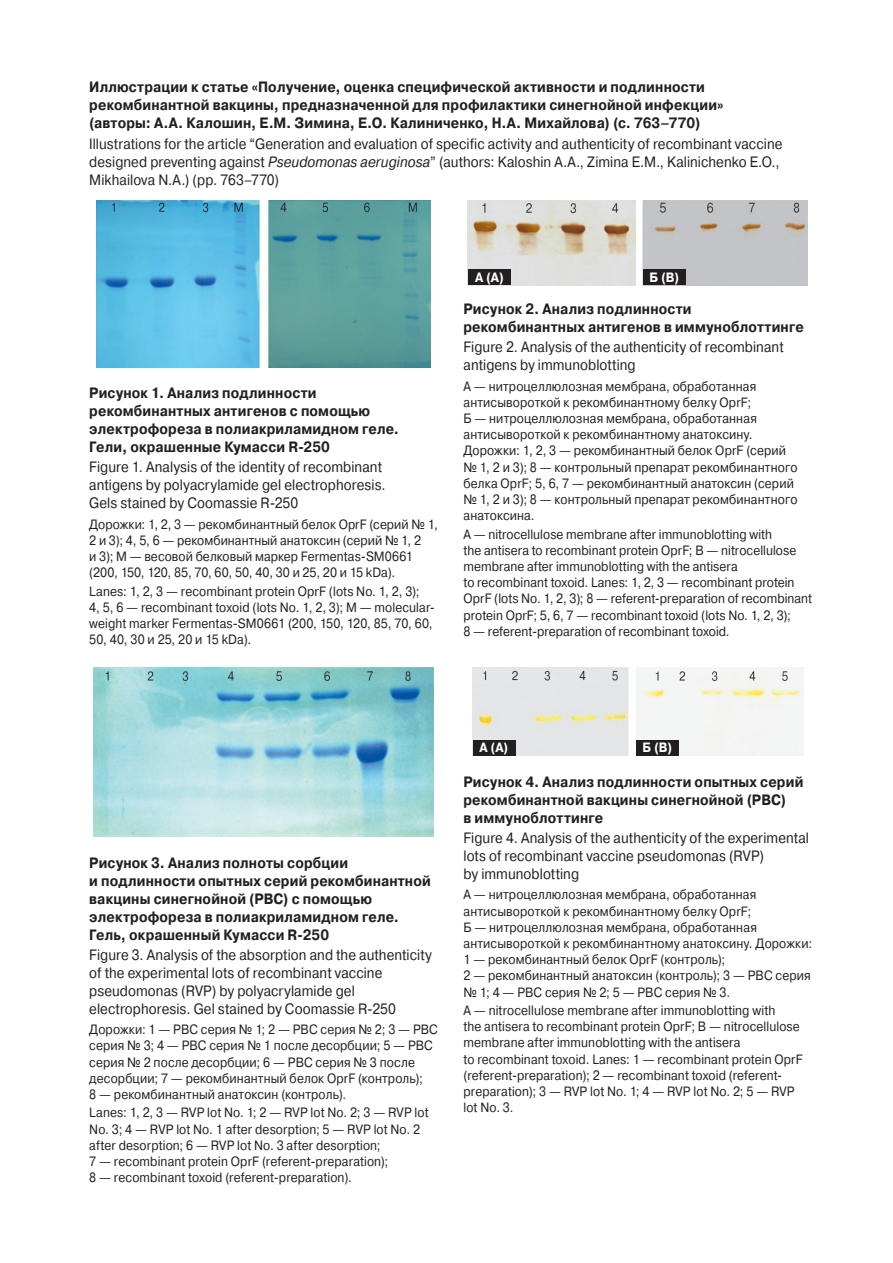
<style>
.page{position:relative;width:893px;height:1263px;background:#fff}
.page>*{position:absolute;margin:0;border:0;box-sizing:border-box;transform-origin:0 0}
.Risunok_eng{font:15px/18px "Pragmatica C";letter-spacing:.005em;color:#231f20;scale:.9 1}
.Risunok{font:700 15px/18px "Pragmatica C";letter-spacing:.01em;color:#231f20;scale:.9 1}
.ris_prim_eng{font:13.5px/16.2px "Pragmatica C";letter-spacing:.01em;color:#231f20;scale:.9 1}
.ris_prim{font:13.5px/16.2px "Pragmatica C";letter-spacing:.01em;color:#231f20;scale:.9 1}
.ris_bukva{font:700 13.5px "Pragmatica C";color:#fff;scale:.9 1}
.s1{font-style:italic}
</style>
<div class="page">
<img style="left:96px;top:200px;width:335px;height:167px">
<img style="left:94px;top:668px;width:340px;height:168px">
<img style="left:468px;top:200px;width:340px;height:85px">
<div style="left:643px;top:270px;width:43px;height:15px;background:#231f20"></div>
<div style="left:468px;top:269px;width:43px;height:16px;background:#231f20"></div>
<img style="left:472px;top:668px;width:331px;height:88px">
<div style="left:636px;top:740px;width:43px;height:15px;background:#231f20"></div>
<div style="left:473px;top:740px;width:42px;height:15px;background:#231f20"></div>
<p class="Risunok" style="left:89px;top:78px;width:706px">Иллюстрации к статье «Получение, оценка специфической активности и подлинности рекомбинантной вакцины, предназначенной для профилактики синегнойной инфекции» (авторы: А.А. Калошин, Е.М. Зимина, Е.О. Калиниченко, Н.А. Михайлова) (с. 763–770)</p>
<p class="Risunok_eng" style="left:89px;top:135px;width:772px">Illustrations for the article “Generation and evaluation of specific activity and authenticity of recombinant vaccine designed preventing against <span class="s1">Pseudomonas aeruginosa</span>” (authors: Kaloshin A.A., Zimina E.M., Kalinichenko E.O.,<br>Mikhailova N.A.) (pp. 763–770)</p>
<p class="Risunok" style="left:89px;top:384px;width:346px">Рисунок 1. Анализ подлинности рекомбинантных антигенов с помощью электрофореза в полиакриламидном геле.<br>Гели, окрашенные Кумасси R-250</p>
<p class="Risunok_eng" style="left:89px;top:459px;width:331px">Figure 1. Analysis of the identity of recombinant antigens by polyacrylamide gel electrophoresis.<br>Gels stained by Coomassie R-250</p>
<p class="ris_prim" style="left:89px;top:517px;width:389px">Дорожки: 1, 2, 3 — рекомбинантный белок OprF (серий № 1, 2 и 3); 4, 5, 6 — рекомбинантный анатоксин (серий № 1, 2<br>и 3); М — весовой белковый маркер Fermentas-SM0661 (200, 150, 120, 85, 70, 60, 50, 40, 30 и 25, 20 и 15 kDa).</p>
<p class="ris_prim_eng" style="left:89px;top:584px;width:385px">Lanes: 1, 2, 3 — recombinant protein OprF (lots No. 1, 2, 3);<br>4, 5, 6 — recombinant toxoid (lots No. 1, 2, 3); М — molecular&shy;weight marker Fermentas-SM0661 (200, 150, 120, 85, 70, 60, 50, 40, 30 и 25, 20 и 15 kDa).</p>
<p class="ris_bukva" style="left:475px;top:270px;width:34px">А (A)</p>
<p class="ris_bukva" style="left:650px;top:270px;width:35px">Б (B)</p>
<p class="Risunok" style="left:463px;top:300px;width:380px">Рисунок 2. Анализ подлинности рекомбинантных антигенов в иммуноблоттинге</p>
<p class="Risunok_eng" style="left:463px;top:339px;width:357px">Figure 2. Analysis of the authenticity of recombinant antigens by immunoblotting</p>
<p class="ris_prim" style="left:463px;top:379px;width:373px">А — нитроцеллюлозная мембрана, обработанная антисывороткой к рекомбинантному белку OprF;<br>Б — нитроцеллюлозная мембрана, обработанная антисывороткой к рекомбинантному анатоксину.<br>Дорожки: 1, 2, 3 — рекомбинантный белок OprF (серий № 1, 2 и 3); 8 — контрольный препарат рекомбинантного белка OprF; 5, 6, 7 — рекомбинантный анатоксин (серий № 1, 2 и 3); 8 — контрольный препарат рекомбинантного анатоксина.</p>
<p class="ris_prim_eng" style="left:463px;top:527px;width:389px">A — nitrocellulose membrane after immunoblotting with<br>the antisera to recombinant protein OprF; B — nitrocellulose membrane after immunoblotting with the antisera<br>to recombinant toxoid. Lanes: 1, 2, 3 — recombinant protein OprF (lots No. 1, 2, 3); 8 — referent-preparation of recombinant protein OprF; 5, 6, 7 — recombinant toxoid (lots No. 1, 2, 3);<br>8 — referent-preparation of recombinant toxoid.</p>
<p class="Risunok" style="left:89px;top:854px;width:381px">Рисунок 3. Анализ полноты сорбции<br>и подлинности опытных серий рекомбинантной вакцины синегнойной (РВС) с помощью электрофореза в полиакриламидном геле.<br>Гель, окрашенный Кумасси R-250</p>
<p class="Risunok_eng" style="left:89px;top:947px;width:382px">Figure 3. Analysis of the absorption and the authenticity of the experimental lots of recombinant vaccine pseudomonas (RVP) by polyacrylamide gel electrophoresis. Gel stained by Coomassie R-250</p>
<p class="ris_prim" style="left:89px;top:1022px;width:389px">Дорожки: 1 — РВС серия № 1; 2 — РВС серия № 2; 3 — РВС серия № 3; 4 — РВС серия № 1 после десорбции; 5 — РВС серия № 2 после десорбции; 6 — РВС серия № 3 после десорбции; 7 — рекомбинантный белок OprF (контроль);<br>8 — рекомбинантный анатоксин (контроль).</p>
<p class="ris_prim_eng" style="left:89px;top:1106px;width:379px">Lanes: 1, 2, 3 — RVP lot No. 1; 2 — RVP lot No. 2; 3 — RVP lot No. 3; 4 — RVP lot No. 1 after desorption; 5 — RVP lot No. 2 after desorption; 6 — RVP lot No. 3 after desorption;<br>7 — recombinant protein OprF (referent-preparation);<br>8 — recombinant toxoid (referent-preparation).</p>
<p class="ris_bukva" style="left:480px;top:740px;width:34px">А (A)</p>
<p class="ris_bukva" style="left:642px;top:740px;width:35px">Б (B)</p>
<p class="Risunok" style="left:463px;top:773px;width:379px">Рисунок 4. Анализ подлинности опытных серий рекомбинантной вакцины синегнойной (РВС)<br>в иммуноблоттинге</p>
<p class="Risunok_eng" style="left:463px;top:830px;width:385px">Figure 4. Analysis of the authenticity of the experimental lots of recombinant vaccine pseudomonas (RVP)<br>by immunoblotting</p>
<p class="ris_prim" style="left:463px;top:888px;width:389px">А — нитроцеллюлозная мембрана, обработанная антисывороткой к рекомбинантному белку OprF;<br>Б — нитроцеллюлозная мембрана, обработанная антисывороткой к рекомбинантному анатоксину. Дорожки:<br>1 — рекомбинантный белок OprF (контроль);<br>2 — рекомбинантный анатоксин (контроль); 3 — РВС серия № 1; 4 — РВС серия № 2; 5 — РВС серия № 3.</p>
<p class="ris_prim_eng" style="left:463px;top:1003px;width:378px">A — nitrocellulose membrane after immunoblotting with<br>the antisera to recombinant protein OprF; B — nitrocellulose membrane after immunoblotting with the antisera<br>to recombinant toxoid. Lanes: 1 — recombinant protein OprF (referent-preparation); 2 — recombinant toxoid (referent&shy;preparation); 3 — RVP lot No. 1; 4 — RVP lot No. 2; 5 — RVP lot No. 3.</p>
</div>
